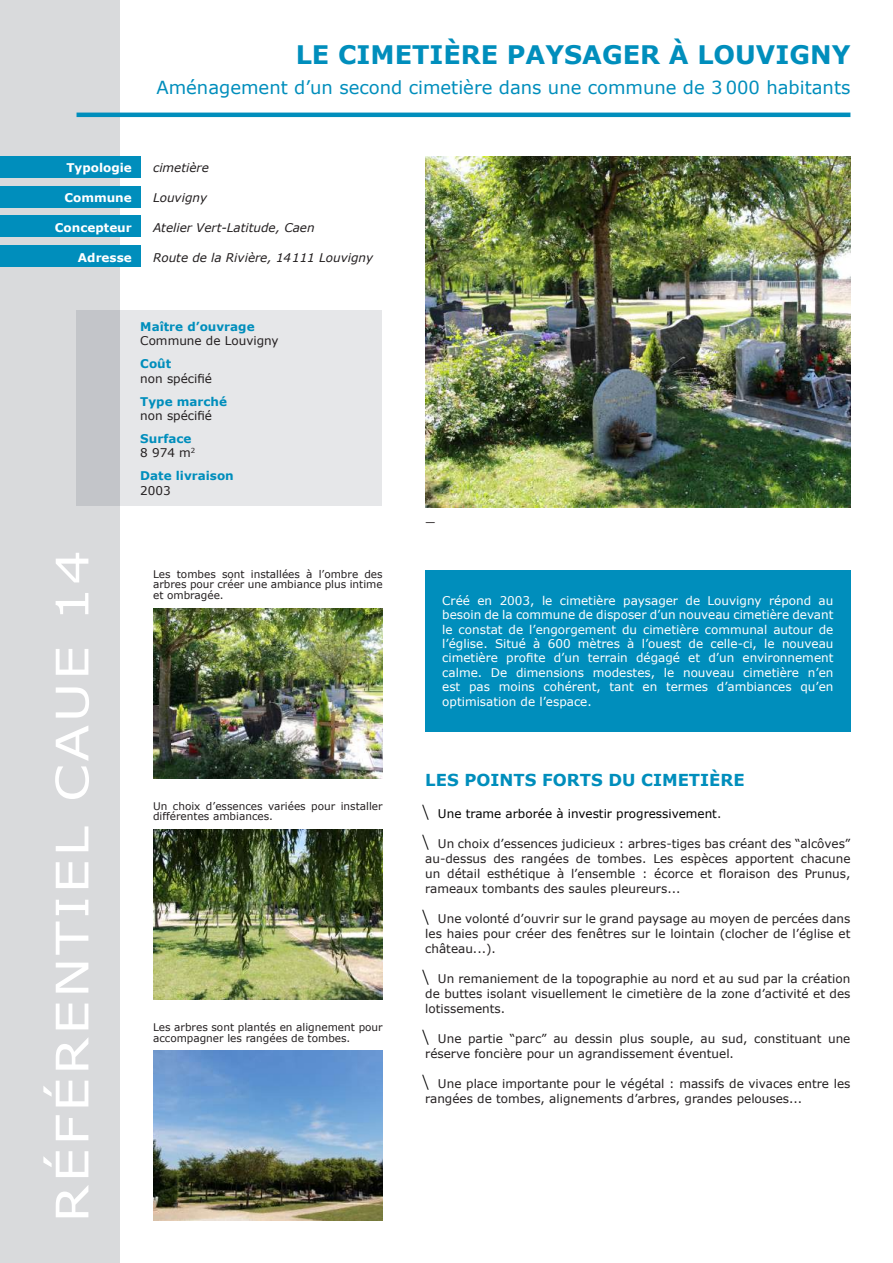
<style>
.page{position:relative;width:893px;height:1263px;background:#fff}
.page>*{position:absolute;margin:0;border:0;box-sizing:border-box;transform-origin:0 0}
.t1{font:45px "Verdana";letter-spacing:.05em;color:#fff;scale:1.2 1}
.t2{font:700 25.5px "Verdana";color:#008ebc}
.t3{font:18px "Verdana";color:#008ebc}
.t4{font:700 16.5px "Verdana";color:#008ebc}
.t5{font:12px/15px "Verdana";color:#231f20;text-align:justify}
.t6{font:12px/14.4px "Verdana";color:#fff;text-align:justify}
.t7{font:italic 12px "Verdana";color:#231f20}
.t8{font:700 12px/14.4px "Verdana";color:#008ebc}
.t9{font:12px "Verdana";color:#000}
.t10{font:700 12px "Verdana";color:#fff}
.t11{font:10.5px/10.5px "Verdana";color:#231f20}
.s1{font-weight:400;color:#231f20}
.s2{font-family:"Myriad Pro";font-style:italic;font-size:15px}
.s3{color:#231f20}
.s4{font-family:"Myriad Pro";font-style:italic;font-size:15px;color:#000}
</style>
<div class="page">
<div style="left:0;top:0;width:119px;height:1263px;background:#d9dadc"></div>
<img style="left:425px;top:156px;width:425px;height:351px">
<img style="left:153px;top:608px;width:230px;height:170px">
<img style="left:153px;top:829px;width:230px;height:170px">
<img style="left:153px;top:1050px;width:230px;height:170px">
<div style="left:425px;top:570px;width:425px;height:161px;background:#008ebc"></div>
<div style="left:77px;top:310px;width:305px;height:196px;background:#e6e7e9"></div>
<div style="left:0;top:156px;width:140px;height:22px;background:#008ebc"></div>
<div style="left:0;top:246px;width:140px;height:21px;background:#008ebc"></div>
<div style="left:0;top:186px;width:140px;height:21px;background:#008ebc"></div>
<div style="left:0;top:216px;width:140px;height:21px;background:#008ebc"></div>
<hr style="left:77px;top:113px;width:773px;height:4px;background:#008ebc">
<h2 class="t2" style="left:296px;top:38px;width:556px">LE CIMETIÈRE PAYSAGER À LOUVIGNY</h2>
<h3 class="t3" style="left:156px;top:76px;width:696px">Aménagement d’un second cimetière dans une commune de 3 000 habitants</h3>
<p class="t10" style="left:66px;top:160px;width:67px">Typologie</p>
<p class="t7" style="left:153px;top:160px;width:57px">cimetière</p>
<p class="t10" style="left:64px;top:190px;width:69px">Commune</p>
<p class="t10" style="left:55px;top:220px;width:78px">Concepteur</p>
<p class="t7" style="left:153px;top:190px;width:56px">Louvigny</p>
<p class="t7" style="left:153px;top:220px;width:163px">Atelier Vert-Latitude, Caen</p>
<p class="t10" style="left:78px;top:249px;width:55px">Adresse</p>
<p class="t7" style="left:153px;top:249px;width:222px">Route de la Rivière, 14111 Louvigny</p>
<p class="t8" style="left:140px;top:319px;width:116px">Maître d’ouvrage</p>
<p class="t5" style="left:140px;top:333px;width:140px">Commune de Louvigny</p>
<p class="t8" style="left:140px;top:356px;width:32px">Coût</p>
<p class="t5" style="left:140px;top:370px;width:73px">non spécifié</p>
<p class="t8" style="left:140px;top:394px;width:88px">Type marché</p>
<p class="t5" style="left:140px;top:408px;width:73px">non spécifié</p>
<p class="t8" style="left:140px;top:431px;width:57px">Surface<br><span class="s1">8 974 m</span><sup>2</sup></p>
<p class="t8" style="left:140px;top:468px;width:95px">Date livraison</p>
<p class="t5" style="left:140px;top:482px;width:32px">2003</p>
<p class="t11" style="left:425px;top:516px;width:12px">—</p>
<h1 class="t1" style="left:43px;top:1222px;width:562px;rotate:-90deg">RÉFÉRENTIEL CAUE 14</h1>
<p class="t11" style="left:153px;top:568px;width:231px;text-align:justify">Les tombes sont installées à l’ombre des arbres pour créer une ambiance plus intime et ombragée.</p>
<p class="t11" style="left:153px;top:800px;width:231px">Un choix d’essences variées pour installer différentes ambiances.</p>
<p class="t11" style="left:153px;top:1022px;width:231px">Les arbres sont plantés en alignement pour accompagner les rangées de tombes.</p>
<p class="t6" style="left:442px;top:593px;width:393px">Créé en 2003, le cimetière paysager de Louvigny répond au besoin de la commune de disposer d’un nouveau cimetière devant le constat de l’engorgement du cimetière communal autour de l’église. Situé à 600 mètres à l’ouest de celle-ci, le nouveau cimetière profite d’un terrain dégagé et d’un environnement calme. De dimensions modestes, le nouveau cimetière n’en est pas moins cohérent, tant en termes d’ambiances qu’en optimisation de l’espace.</p>
<h3 class="t4" style="left:425px;top:770px;width:321px">LES POINTS FORTS DU CIMETIÈRE</h3>
<p class="t9" style="left:425px;top:806px;width:298px"><span class="s2">|</span> Une trame arborée à investir progressivement<span class="s3">.</span></p>
<p class="t5" style="left:425px;top:835px;width:427px"><span class="s4">|</span> Un choix d’essences judicieux : arbres-tiges bas créant des “alcôves” au-dessus des rangées de tombes. Les espèces apportent chacune un détail esthétique à l’ensemble : écorce et floraison des Prunus, rameaux tombants des saules pleureurs...</p>
<p class="t5" style="left:425px;top:910px;width:427px"><span class="s4">|</span> Une volonté d’ouvrir sur le grand paysage au moyen de percées dans les haies pour créer des fenêtres sur le lointain (clocher de l’église et château...).</p>
<p class="t5" style="left:425px;top:970px;width:427px"><span class="s4">|</span> Un remaniement de la topographie au nord et au sud par la création de buttes isolant visuellement le cimetière de la zone d’activité et des lotissements.</p>
<p class="t5" style="left:425px;top:1030px;width:427px"><span class="s4">|</span> Une partie “parc” au dessin plus souple, au sud, constituant une réserve foncière pour un agrandissement éventuel.</p>
<p class="t5" style="left:425px;top:1075px;width:427px"><span class="s4">|</span> Une place importante pour le végétal : massifs de vivaces entre les rangées de tombes, alignements d’arbres, grandes pelouses...</p>
</div>
